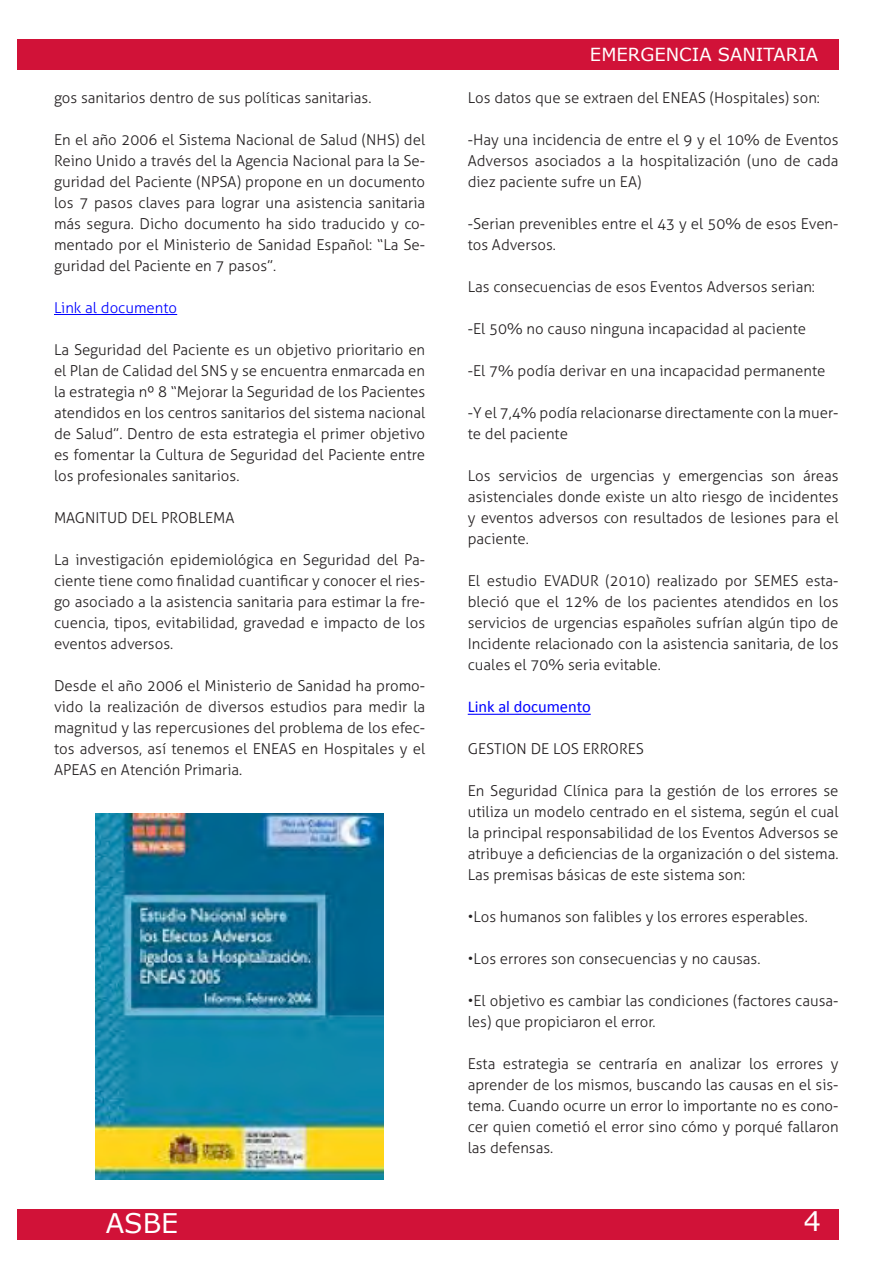
<style>
.page{position:relative;width:893px;height:1263px;background:#fff}
.page>*{position:absolute;margin:0;border:0;box-sizing:border-box;transform-origin:0 0}
.t1{font:27px "MS Reference Sans Serif";color:#fff}
.t2{font:18px "MS Reference Sans Serif";color:#fff}
.t3{font:16.5px "Calibri";color:#00f}
.t4{font:300 15px/21px "Aller";color:#231f20;text-align:justify}
.t5{font:300 15px "Aller";color:#00f}
</style>
<div class="page">
<div style="left:17px;top:39px;width:822px;height:30px;background:#d11238"></div>
<hr style="left:54px;top:314px;width:123px;height:1px;background:#00f">
<hr style="left:468px;top:714px;width:123px;height:1px;background:#00f">
<div style="left:17px;top:1209px;width:821px;height:30px;background:#d11238"></div>
<img style="left:96px;top:814px;width:288px;height:365px">
<p class="t4" style="left:54px;top:88px;width:319px">gos sanitarios dentro de sus políticas sanitarias.</p>
<p class="t4" style="left:54px;top:130px;width:373px">En el año 2006 el Sistema Nacional de Salud (NHS) del Reino Unido a través del la Agencia Nacional para la Se&shy;guridad del Paciente (NPSA) propone en un documento los 7 pasos claves para lograr una asistencia sanitaria más segura. Dicho documento ha sido traducido y co&shy;mentado por el Ministerio de Sanidad Español: “La Se&shy;guridad del Paciente en 7 pasos”.</p>
<p class="t5" style="left:54px;top:299px;width:125px">Link al documento</p>
<p class="t4" style="left:54px;top:340px;width:373px">La Seguridad del Paciente es un objetivo prioritario en el Plan de Calidad del SNS y se encuentra enmarcada en la estrategia nº 8 “Mejorar la Seguridad de los Pacientes atendidos en los centros sanitarios del sistema nacional de Salud”. Dentro de esta estrategia el primer objetivo es fomentar la Cultura de Seguridad del Paciente entre los profesionales sanitarios.</p>
<p class="t4" style="left:54px;top:508px;width:182px">MAGNITUD DEL PROBLEMA</p>
<p class="t4" style="left:54px;top:550px;width:373px">La investigación epidemiológica en Seguridad del Pa&shy;ciente tiene como finalidad cuantificar y conocer el ries&shy;go asociado a la asistencia sanitaria para estimar la fre&shy;cuencia, tipos, evitabilidad, gravedad e impacto de los eventos adversos.</p>
<p class="t4" style="left:54px;top:676px;width:373px">Desde el año 2006 el Ministerio de Sanidad ha promo&shy;vido la realización de diversos estudios para medir la magnitud y las repercusiones del problema de los efec&shy;tos adversos, así tenemos el ENEAS en Hospitales y el APEAS en Atención Primaria.</p>
<p class="t2" style="left:590px;top:43px;width:230px">EMERGENCIA SANITARIA</p>
<p class="t4" style="left:468px;top:88px;width:354px">Los datos que se extraen del ENEAS (Hospitales) son:</p>
<p class="t4" style="left:468px;top:130px;width:372px">-Hay una incidencia de entre el 9 y el 10% de Eventos Adversos asociados a la hospitalización (uno de cada diez paciente sufre un EA)</p>
<p class="t4" style="left:468px;top:214px;width:372px">-Serian prevenibles entre el 43 y el 50% de esos Even&shy;tos Adversos.</p>
<p class="t4" style="left:468px;top:277px;width:349px">Las consecuencias de esos Eventos Adversos serian:</p>
<p class="t4" style="left:468px;top:319px;width:340px">-El 50% no causo ninguna incapacidad al paciente</p>
<p class="t4" style="left:468px;top:361px;width:359px">-El 7% podía derivar en una incapacidad permanente</p>
<p class="t4" style="left:468px;top:403px;width:372px">-Y el 7,4% podía relacionarse directamente con la muer&shy;te del paciente</p>
<p class="t4" style="left:468px;top:466px;width:372px">Los servicios de urgencias y emergencias son áreas asistenciales donde existe un alto riesgo de incidentes y eventos adversos con resultados de lesiones para el paciente.</p>
<p class="t4" style="left:468px;top:571px;width:372px">El estudio EVADUR (2010) realizado por SEMES esta&shy;bleció que el 12% de los pacientes atendidos en los servicios de urgencias españoles sufrían algún tipo de Incidente relacionado con la asistencia sanitaria, de los cuales el 70% seria evitable.</p>
<p class="t3" style="left:468px;top:696px;width:125px">Link al documento</p>
<p class="t4" style="left:468px;top:739px;width:178px">GESTION DE LOS ERRORES</p>
<p class="t4" style="left:468px;top:781px;width:372px">En Seguridad Clínica para la gestión de los errores se utiliza un modelo centrado en el sistema, según el cual la principal responsabilidad de los Eventos Adversos se atribuye a deficiencias de la organización o del sistema.<br>Las premisas básicas de este sistema son:</p>
<p class="t4" style="left:468px;top:907px;width:342px">•Los humanos son falibles y los errores esperables.</p>
<p class="t4" style="left:468px;top:949px;width:294px">•Los errores son consecuencias y no causas.</p>
<p class="t4" style="left:468px;top:991px;width:372px">•El objetivo es cambiar las condiciones (factores causa&shy;les) que propiciaron el error.</p>
<p class="t4" style="left:468px;top:1054px;width:372px">Esta estrategia se centraría en analizar los errores y aprender de los mismos, buscando las causas en el sis&shy;tema. Cuando ocurre un error lo importante no es cono&shy;cer quien cometió el error sino cómo y porqué fallaron las defensas.</p>
<p class="t1" style="left:106px;top:1206px;width:74px">ASBE</p>
<p class="t1" style="left:804px;top:1204px;width:19px">4</p>
</div>
